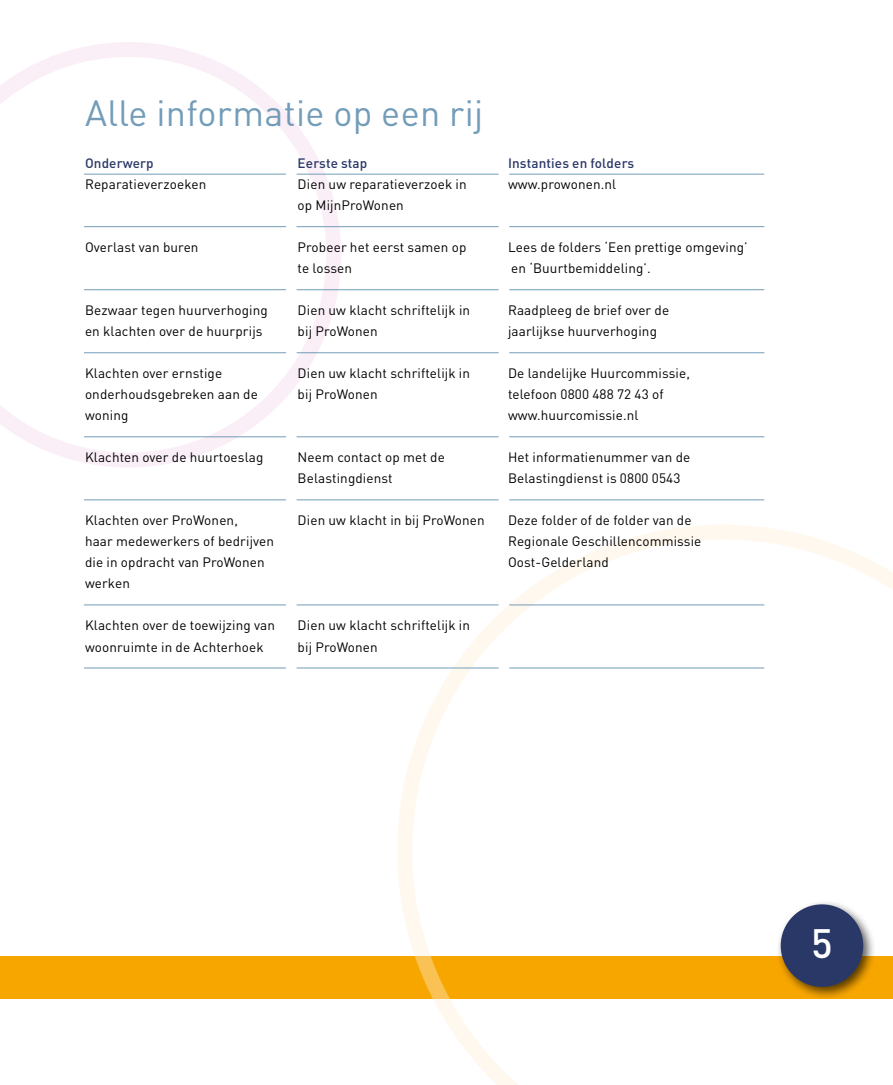
<style>
.page{position:relative;width:893px;height:1085px;background:#fff}
.page>*{position:absolute;margin:0;border:0;box-sizing:border-box;transform-origin:0 0}
.t1{font:500 40.5px "DIN";color:#fff}
.t2{font:36px "DIN";letter-spacing:.01em;color:#729cb8}
.t3{font:13.5px "DIN";letter-spacing:.01em;color:#000}
.t4{font:500 13.5px "DIN";letter-spacing:.01em;color:#2a3868}
</style>
<div class="page">
<svg style="left:0;top:42px;width:341px;height:425px"></svg>
<div style="left:0;top:956px;width:893px;height:42px;background:#f7a600"></div>
<svg style="left:397px;top:525px;width:496px;height:559px"></svg>
<div style="left:776px;top:899px;width:100px;height:100px;background:#000;opacity:.65"></div>
<div style="left:781px;top:904px;width:82px;height:82px;background:#2a3868;border-radius:50%"></div>
<hr style="left:84px;top:226px;width:202px;height:1px;background:#729cb8">
<hr style="left:297px;top:226px;width:202px;height:1px;background:#729cb8">
<hr style="left:509px;top:226px;width:255px;height:1px;background:#729cb8">
<hr style="left:84px;top:174px;width:202px;height:1px;background:#729cb8">
<hr style="left:297px;top:174px;width:202px;height:1px;background:#729cb8">
<hr style="left:509px;top:174px;width:255px;height:1px;background:#729cb8">
<hr style="left:84px;top:289px;width:202px;height:1px;background:#729cb8">
<hr style="left:297px;top:289px;width:202px;height:1px;background:#729cb8">
<hr style="left:509px;top:289px;width:255px;height:1px;background:#729cb8">
<hr style="left:84px;top:352px;width:202px;height:1px;background:#729cb8">
<hr style="left:297px;top:352px;width:202px;height:1px;background:#729cb8">
<hr style="left:509px;top:352px;width:255px;height:1px;background:#729cb8">
<hr style="left:84px;top:436px;width:202px;height:1px;background:#729cb8">
<hr style="left:297px;top:436px;width:202px;height:1px;background:#729cb8">
<hr style="left:509px;top:436px;width:255px;height:1px;background:#729cb8">
<hr style="left:84px;top:499px;width:202px;height:1px;background:#729cb8">
<hr style="left:297px;top:499px;width:202px;height:1px;background:#729cb8">
<hr style="left:509px;top:499px;width:255px;height:1px;background:#729cb8">
<hr style="left:84px;top:604px;width:202px;height:1px;background:#729cb8">
<hr style="left:297px;top:604px;width:202px;height:1px;background:#729cb8">
<hr style="left:509px;top:604px;width:255px;height:1px;background:#729cb8">
<hr style="left:84px;top:667px;width:202px;height:1px;background:#729cb8">
<hr style="left:297px;top:667px;width:202px;height:1px;background:#729cb8">
<hr style="left:509px;top:667px;width:255px;height:1px;background:#729cb8">
<h2 class="t2" style="left:85px;top:91px;width:400px">Alle informatie op een rij</h2>
<p class="t4" style="left:85px;top:155px;width:70px">Onderwerp</p>
<p class="t4" style="left:298px;top:155px;width:71px">Eerste stap</p>
<p class="t4" style="left:508px;top:155px;width:128px">Instanties en folders</p>
<p class="t3" style="left:85px;top:176px;width:123px">Reparatieverzoeken</p>
<p class="t3" style="left:298px;top:176px;width:171px">Dien uw reparatieverzoek in</p>
<p class="t3" style="left:508px;top:176px;width:110px">www.prowonen.nl</p>
<p class="t3" style="left:298px;top:197px;width:108px">op MijnProWonen</p>
<p class="t3" style="left:85px;top:239px;width:115px">Overlast van buren</p>
<p class="t3" style="left:298px;top:239px;width:170px">Probeer het eerst samen op</p>
<p class="t3" style="left:508px;top:239px;width:241px">Lees de folders ‘Een prettige omgeving’</p>
<p class="t3" style="left:298px;top:260px;width:56px">te lossen</p>
<p class="t3" style="left:511px;top:260px;width:141px">en ‘Buurtbemiddeling’.</p>
<p class="t3" style="left:85px;top:302px;width:184px">Bezwaar tegen huurverhoging</p>
<p class="t3" style="left:298px;top:302px;width:174px">Dien uw klacht schriftelijk in</p>
<p class="t3" style="left:508px;top:302px;width:163px">Raadpleeg de brief over de</p>
<p class="t3" style="left:85px;top:323px;width:179px">en klachten over de huurprijs</p>
<p class="t3" style="left:298px;top:323px;width:82px">bij ProWonen</p>
<p class="t3" style="left:508px;top:323px;width:150px">jaarlijkse huurverhoging</p>
<p class="t3" style="left:85px;top:365px;width:139px">Klachten over ernstige</p>
<p class="t3" style="left:298px;top:365px;width:174px">Dien uw klacht schriftelijk in</p>
<p class="t3" style="left:508px;top:365px;width:183px">De landelijke Huurcommissie,</p>
<p class="t3" style="left:85px;top:386px;width:174px">onderhoudsgebreken aan de</p>
<p class="t3" style="left:298px;top:386px;width:82px">bij ProWonen</p>
<p class="t3" style="left:508px;top:386px;width:157px">telefoon 0800 488 72 43 of</p>
<p class="t3" style="left:85px;top:407px;width:45px">woning</p>
<p class="t3" style="left:508px;top:407px;width:132px">www.huurcomissie.nl</p>
<p class="t3" style="left:85px;top:449px;width:180px">Klachten over de huurtoeslag</p>
<p class="t3" style="left:298px;top:449px;width:149px">Neem contact op met de</p>
<p class="t3" style="left:508px;top:449px;width:184px">Het informatienummer van de</p>
<p class="t3" style="left:298px;top:470px;width:97px">Belastingdienst</p>
<p class="t3" style="left:508px;top:470px;width:174px">Belastingdienst is 0800 0543</p>
<p class="t3" style="left:85px;top:512px;width:154px">Klachten over ProWonen,</p>
<p class="t3" style="left:298px;top:512px;width:189px">Dien uw klacht in bij ProWonen</p>
<p class="t3" style="left:508px;top:512px;width:185px">Deze folder of de folder van de</p>
<p class="t3" style="left:85px;top:533px;width:191px">haar medewerkers of bedrijven</p>
<p class="t3" style="left:508px;top:533px;width:195px">Regionale Geschillencommissie</p>
<p class="t3" style="left:85px;top:554px;width:181px">die in opdracht van ProWonen</p>
<p class="t3" style="left:508px;top:554px;width:102px">Oost-Gelderland</p>
<p class="t3" style="left:85px;top:575px;width:46px">werken</p>
<p class="t3" style="left:85px;top:617px;width:191px">Klachten over de toewijzing van</p>
<p class="t3" style="left:298px;top:617px;width:174px">Dien uw klacht schriftelijk in</p>
<p class="t3" style="left:85px;top:638px;width:180px">woonruimte in de Achterhoek</p>
<p class="t3" style="left:298px;top:638px;width:82px">bij ProWonen</p>
<h1 class="t1" style="left:811px;top:917px;width:23px">5</h1>
</div>
